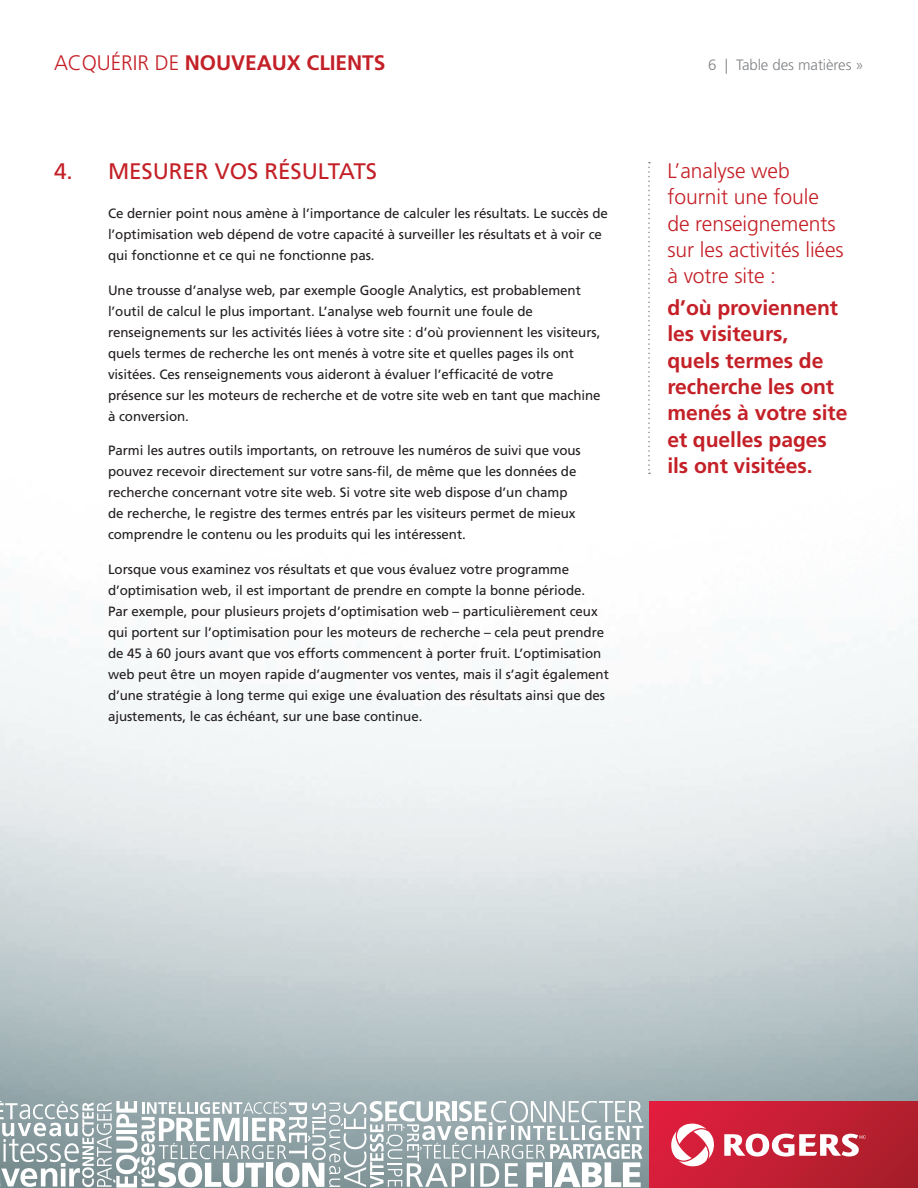
<style>
.page{position:relative;width:918px;height:1188px;background:#fff}
.page>*{position:absolute;margin:0;border:0;box-sizing:border-box;transform-origin:0 0}
.t1{font:22.5px "Frutiger";letter-spacing:-.005em;color:#c42027}
.t2{font:700 21.15px/26.4px "Frutiger";letter-spacing:-.005em;color:#c42027}
.t3{font:300 21.15px/26.4px "Frutiger";letter-spacing:-.005em;color:#c42027}
.t4{font:700 21px "Frutiger";letter-spacing:-.005em;color:#c42027}
.t5{font:300 15px "Frutiger";letter-spacing:-.005em;color:#808285}
.t6{font:13.5px/21px "Frutiger";letter-spacing:-.005em;color:#231f20}
.s1{font-weight:300}
</style>
<div class="page">
<div style="left:649px;top:1101px;width:269px;height:87px;background:linear-gradient(to right,#de1e3d,#ab1f2a)"></div>
<svg style="left:724px;top:1133px;width:142px;height:24px"></svg>
<svg style="left:671px;top:1124px;width:43px;height:42px"></svg>
<svg style="left:0;top:1101px;width:643px;height:87px"></svg>
<svg style="left:648px;top:162px;width:2px;height:312px"></svg>
<h3 class="t4" style="left:54px;top:50px;width:333px"><span class="s1">ACQUÉRIR DE</span> NOUVEAUX CLIENTS</h3>
<h1 class="t1" style="left:54px;top:158px;width:325px">4. MESURER VOS RÉSULTATS</h1>
<p class="t6" style="left:108px;top:203px;width:501px">Ce dernier point nous amène à l’importance de calculer les résultats. Le succès de l’optimisation web dépend de votre capacité à surveiller les résultats et à voir ce qui fonctionne et ce qui ne fonctionne pas.</p>
<p class="t6" style="left:108px;top:280px;width:494px">Une trousse d’analyse web, par exemple Google Analytics, est probablement l’outil de calcul le plus important. L’analyse web fournit une foule de renseignements sur les activités liées à votre site : d’où proviennent les visiteurs, quels termes de recherche les ont menés à votre site et quelles pages ils ont visitées. Ces renseignements vous aideront à évaluer l’efficacité de votre présence sur les moteurs de recherche et de votre site web en tant que machine à conversion.</p>
<p class="t6" style="left:108px;top:440px;width:474px">Parmi les autres outils importants, on retrouve les numéros de suivi que vous pouvez recevoir directement sur votre sans-fil, de même que les données de recherche concernant votre site web. Si votre site web dispose d’un champ de recherche, le registre des termes entrés par les visiteurs permet de mieux comprendre le contenu ou les produits qui les intéressent.</p>
<p class="t6" style="left:108px;top:559px;width:502px">Lorsque vous examinez vos résultats et que vous évaluez votre programme d’optimisation web, il est important de prendre en compte la bonne période.<br>Par exemple, pour plusieurs projets d’optimisation web – particulièrement ceux qui portent sur l’optimisation pour les moteurs de recherche – cela peut prendre de 45 à 60 jours avant que vos efforts commencent à porter fruit. L’optimisation web peut être un moyen rapide d’augmenter vos ventes, mais il s’agit également d’une stratégie à long terme qui exige une évaluation des résultats ainsi que des ajustements, le cas échéant, sur une base continue.</p>
<p class="t5" style="left:708px;top:56px;width:157px">6 | Table des matières »</p>
<h2 class="t3" style="left:667px;top:158px;width:178px">L’analyse web fournit une foule de renseignements sur les activités liées à votre site :</h2>
<h2 class="t2" style="left:667px;top:294px;width:182px">d’où proviennent les visiteurs,<br>quels termes de recherche les ont menés à votre site et quelles pages ils ont visitées.</h2>
</div>
